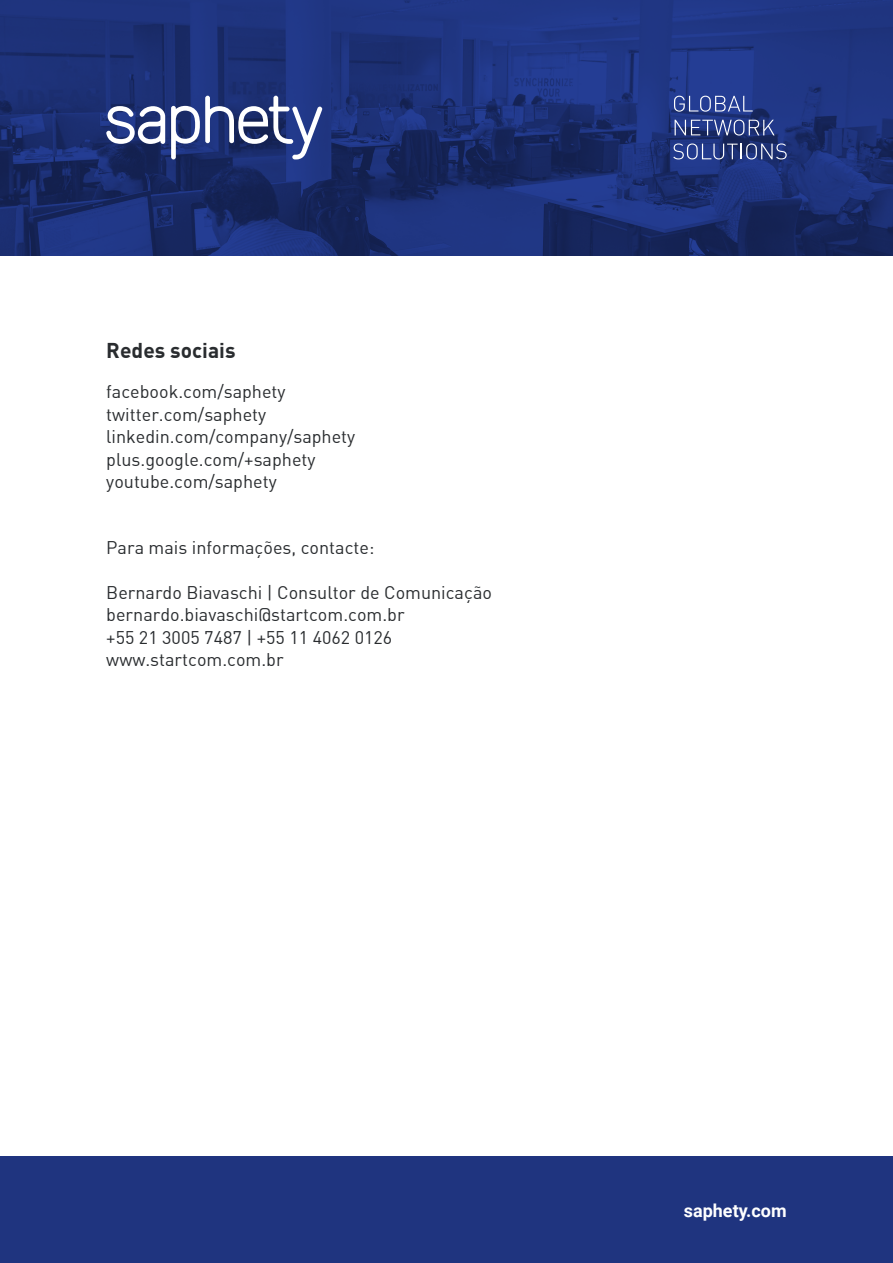
<style>
.page{position:relative;width:893px;height:1263px;background:#fff}
.page>*{position:absolute;margin:0;border:0;box-sizing:border-box;transform-origin:0 0}
.t1{font:21px "DIN Bold";color:#292c2f}
.t2{font:18px/22.5px "DIN Regular";color:#292c2f}
.t3{font:700 18px "Roboto";color:#fff}
</style>
<div class="page">
<img style="left:0;top:0;width:893px;height:255px">
<svg style="left:106px;top:106px;width:59px;height:38px"></svg>
<svg style="left:171px;top:96px;width:151px;height:63px"></svg>
<svg style="left:674px;top:96px;width:79px;height:16px"></svg>
<svg style="left:675px;top:120px;width:100px;height:16px;background:#4b5c96"></svg>
<svg style="left:673px;top:143px;width:114px;height:16px;background:#485994"></svg>
<div style="left:0;top:1157px;width:893px;height:106px;background:#1f347f"></div>
<p class="t1" style="left:106px;top:337px;width:131px">Redes sociais</p>
<p class="t2" style="left:106px;top:380px;width:251px">facebook.com/saphety twitter.com/saphety linkedin.com/company/saphety plus.google.com/+saphety youtube.com/saphety</p>
<p class="t2" style="left:106px;top:536px;width:270px">Para mais informações, contacte:</p>
<p class="t2" style="left:106px;top:581px;width:387px">Bernardo Biavaschi | Consultor de Comunicação bernardo.biavaschi@startcom.com.br<br>+55 21 3005 7487 | +55 11 4062 0126 www.startcom.com.br</p>
<p class="t3" style="left:684px;top:1198px;width:104px">saphety.com</p>
</div>
